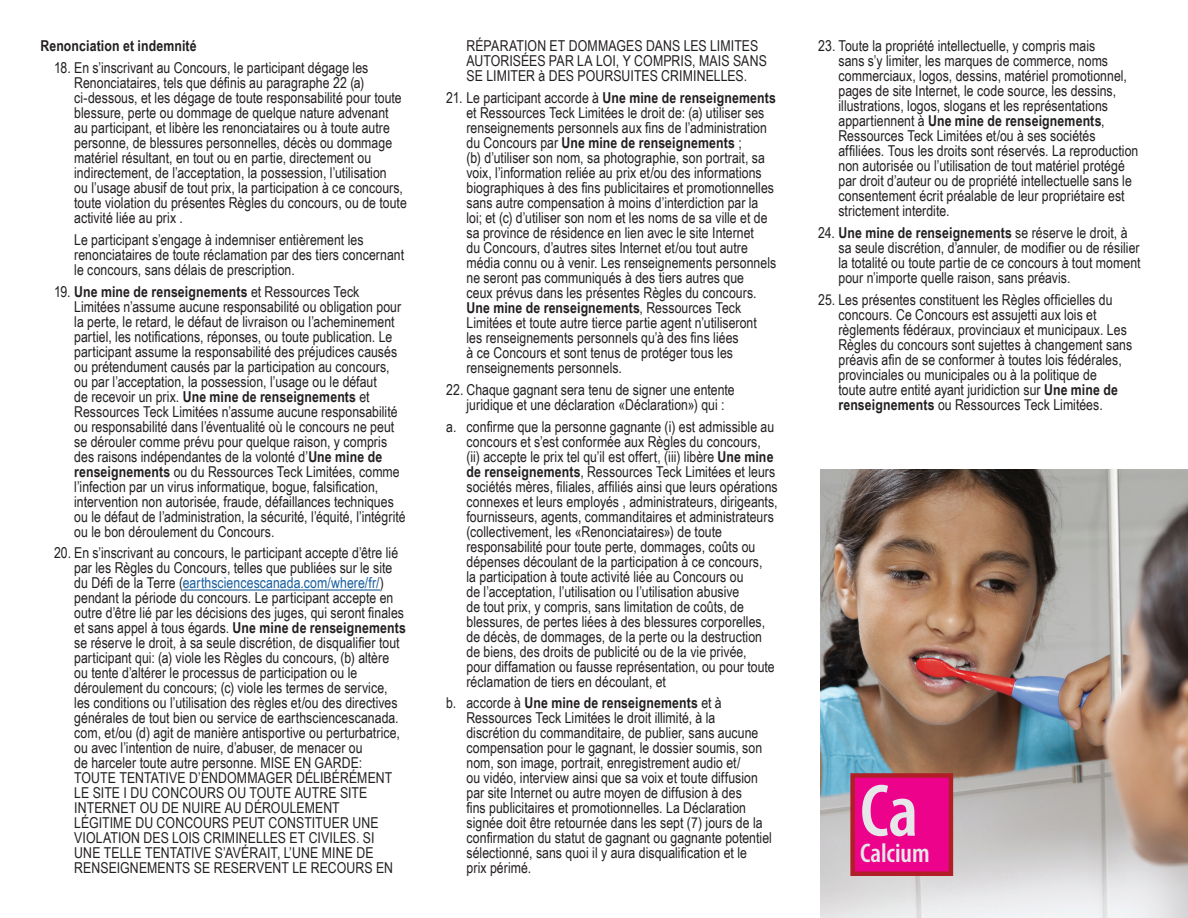
<style>
.page{position:relative;width:1188px;height:918px;background:#fff}
.page>*{position:absolute;margin:0;border:0;box-sizing:border-box;transform-origin:0 0}
.t1{font:600 condensed 75px "Myriad Pro";color:#e6e7e9}
.t2{font:600 condensed 27px "Myriad Pro";letter-spacing:-.005em;color:#e6e7e9}
.t3{font:15px/15px "Arial Narrow";letter-spacing:.005em;color:#231f20}
.t4{font:700 15px "Arial Narrow";letter-spacing:.01em;color:#231f20}
.s1{font-weight:700}
.s2{color:#175d9e}
</style>
<div class="page">
<hr style="left:183px;top:589px;width:197px;height:2px;background:#175d9e">
<img style="left:820px;top:470px;width:368px;height:448px">
<div style="left:850px;top:773px;width:103px;height:103px;background:#ed028c;border:4px solid #b01f26"></div>
<p class="t4" style="left:40px;top:35px;width:158px">Renonciation et indemnité</p>
<p class="t3" style="left:74px;top:60px;width:334px;text-indent:-20px">18. En s’inscrivant au Concours, le participant dégage les Renonciataires, tels que définis au paragraphe 22 (a) ci-dessous, et les dégage de toute responsabilité pour toute blessure, perte ou dommage de quelque nature advenant<br>au participant, et libère les renonciataires ou à toute autre personne, de blessures personnelles, décès ou dommage matériel résultant, en tout ou en partie, directement ou indirectement, de l’acceptation, la possession, l’utilisation<br>ou l’usage abusif de tout prix, la participation à ce concours, toute violation du présentes Règles du concours, ou de toute activité liée au prix .</p>
<p class="t3" style="left:74px;top:232px;width:331px">Le participant s’engage à indemniser entièrement les renonciataires de toute réclamation par des tiers concernant le concours, sans délais de prescription.</p>
<p class="t3" style="left:74px;top:283px;width:333px;text-indent:-20px">19. <span class="s1">Une mine de renseignements</span> et Ressources Teck Limitées n’assume aucune responsabilité ou obligation pour la perte, le retard, le défaut de livraison ou l’acheminement partiel, les notifications, réponses, ou toute publication. Le participant assume la responsabilité des préjudices causés ou prétendument causés par la participation au concours, ou par l’acceptation, la possession, l’usage ou le défaut<br>de recevoir un prix. <span class="s1">Une mine de renseignements</span> et Ressources Teck Limitées n’assume aucune responsabilité ou responsabilité dans l’éventualité où le concours ne peut se dérouler comme prévu pour quelque raison, y compris des raisons indépendantes de la volonté d’<span class="s1">Une mine de renseignements</span> ou du Ressources Teck Limitées, comme l’infection par un virus informatique, bogue, falsification, intervention non autorisée, fraude, défaillances techniques ou le défaut de l’administration, la sécurité, l’équité, l’intégrité ou le bon déroulement du Concours.</p>
<p class="t3" style="left:74px;top:545px;width:333px;text-indent:-20px">20. En s’inscrivant au concours, le participant accepte d’être lié par les Règles du Concours, telles que publiées sur le site du Défi de la Terre (<span class="s2">earthsciencescanada.com/where/fr/</span>) pendant la période du concours. Le participant accepte en outre d’être lié par les décisions des juges, qui seront finales et sans appel à tous égards. <span class="s1">Une mine de renseignements </span>se réserve le droit, à sa seule discrétion, de disqualifier tout participant qui: (a) viole les Règles du concours, (b) altère ou tente d’altérer le processus de participation ou le déroulement du concours; (c) viole les termes de service, les conditions ou l’utilisation des règles et/ou des directives générales de tout bien ou service de earthsciencescanada. com, et/ou (d) agit de manière antisportive ou perturbatrice, ou avec l’intention de nuire, d’abuser, de menacer ou<br>de harceler toute autre personne. MISE EN GARDE:<br>TOUTE TENTATIVE D’ENDOMMAGER DÉLIBÉRÉMENT LE SITE I DU CONCOURS OU TOUTE AUTRE SITE INTERNET OU DE NUIRE AU DÉROULEMENT<br>LÉGITIME DU CONCOURS PEUT CONSTITUER UNE VIOLATION DES LOIS CRIMINELLES ET CIVILES. SI<br>UNE TELLE TENTATIVE S’AVÉRAIT, L’UNE MINE DE RENSEIGNEMENTS SE RESERVENT LE RECOURS EN</p>
<p class="t3" style="left:466px;top:38px;width:302px">RÉPARATION ET DOMMAGES DANS LES LIMITES<br>AUTORISÉES PAR LA LOI, Y COMPRIS, MAIS SANS<br>SE LIMITER à DES POURSUITES CRIMINELLES.</p>
<p class="t3" style="left:466px;top:90px;width:311px;text-indent:-20px">21. Le participant accorde à <span class="s1">Une mine de renseignements </span>et Ressources Teck Limitées le droit de: (a) utiliser ses renseignements personnels aux fins de l’administration du Concours par <span class="s1">Une mine de renseignements</span> ;<br>(b) d’utiliser son nom, sa photographie, son portrait, sa voix, l’information reliée au prix et/ou des informations biographiques à des fins publicitaires et promotionnelles sans autre compensation à moins d’interdiction par la loi; et (c) d’utiliser son nom et les noms de sa ville et de sa province de résidence en lien avec le site Internet<br>du Concours, d’autres sites Internet et/ou tout autre média connu ou à venir. Les renseignements personnels ne seront pas communiqués à des tiers autres que<br>ceux prévus dans les présentes Règles du concours.<br><span class="s1">Une mine de renseignements</span>, Ressources Teck Limitées et toute autre tierce partie agent n’utiliseront les renseignements personnels qu’à des fins liées<br>à ce Concours et sont tenus de protéger tous les renseignements personnels.</p>
<p class="t3" style="left:466px;top:382px;width:270px;text-indent:-20px">22. Chaque gagnant sera tenu de signer une entente juridique et une déclaration «Déclaration») qui :</p>
<p class="t3" style="left:466px;top:418px;width:313px;text-indent:-20px">a. confirme que la personne gagnante (i) est admissible au concours et s’est conformée aux Règles du concours, (ii) accepte le prix tel qu’il est offert, (iii) libère <span class="s1">Une mine de renseignements</span>, Ressources Teck Limitées et leurs sociétés mères, filiales, affiliés ainsi que leurs opérations connexes et leurs employés , administrateurs, dirigeants, fournisseurs, agents, commanditaires et administrateurs (collectivement, les «Renonciataires») de toute responsabilité pour toute perte, dommages, coûts ou dépenses découlant de la participation à ce concours,<br>la participation à toute activité liée au Concours ou<br>de l’acceptation, l’utilisation ou l’utilisation abusive<br>de tout prix, y compris, sans limitation de coûts, de blessures, de pertes liées à des blessures corporelles, de décès, de dommages, de la perte ou la destruction de biens, des droits de publicité ou de la vie privée,<br>pour diffamation ou fausse représentation, ou pour toute réclamation de tiers en découlant, et</p>
<p class="t3" style="left:466px;top:695px;width:307px;text-indent:-20px">b. accorde à <span class="s1">Une mine de renseignements</span> et à Ressources Teck Limitées le droit illimité, à la discrétion du commanditaire, de publier, sans aucune compensation pour le gagnant, le dossier soumis, son nom, son image, portrait, enregistrement audio et/<br>ou vidéo, interview ainsi que sa voix et toute diffusion par site Internet ou autre moyen de diffusion à des<br>fins publicitaires et promotionnelles. La Déclaration signée doit être retournée dans les sept (7) jours de la confirmation du statut de gagnant ou gagnante potentiel sélectionné, sans quoi il y aura disqualification et le<br>prix périmé.</p>
<p class="t3" style="left:838px;top:38px;width:301px;text-indent:-20px">23. Toute la propriété intellectuelle, y compris mais<br>sans s’y limiter, les marques de commerce, noms commerciaux, logos, dessins, matériel promotionnel, pages de site Internet, le code source, les dessins, illustrations, logos, slogans et les représentations appartiennent à <span class="s1">Une mine de renseignements</span>, Ressources Teck Limitées et/ou à ses sociétés affiliées. Tous les droits sont réservés. La reproduction non autorisée ou l’utilisation de tout matériel protégé par droit d’auteur ou de propriété intellectuelle sans le consentement écrit préalable de leur propriétaire est strictement interdite.</p>
<p class="t3" style="left:839px;top:225px;width:303px;text-indent:-20px">24. <span class="s1">Une mine de renseignements</span> se réserve le droit, à sa seule discrétion, d’annuler, de modifier ou de résilier la totalité ou toute partie de ce concours à tout moment pour n’importe quelle raison, sans préavis.</p>
<p class="t3" style="left:839px;top:292px;width:295px;text-indent:-20px">25. Les présentes constituent les Règles officielles du concours. Ce Concours est assujetti aux lois et règlements fédéraux, provinciaux et municipaux. Les Règles du concours sont sujettes à changement sans préavis afin de se conformer à toutes lois fédérales, provinciales ou municipales ou à la politique de<br>toute autre entité ayant juridiction sur <span class="s1">Une mine de renseignements</span> ou Ressources Teck Limitées.</p>
<h1 class="t1" style="left:860px;top:770px;width:60px">Ca</h1>
<h2 class="t2" style="left:860px;top:838px;width:71px">Calcium</h2>
</div>
